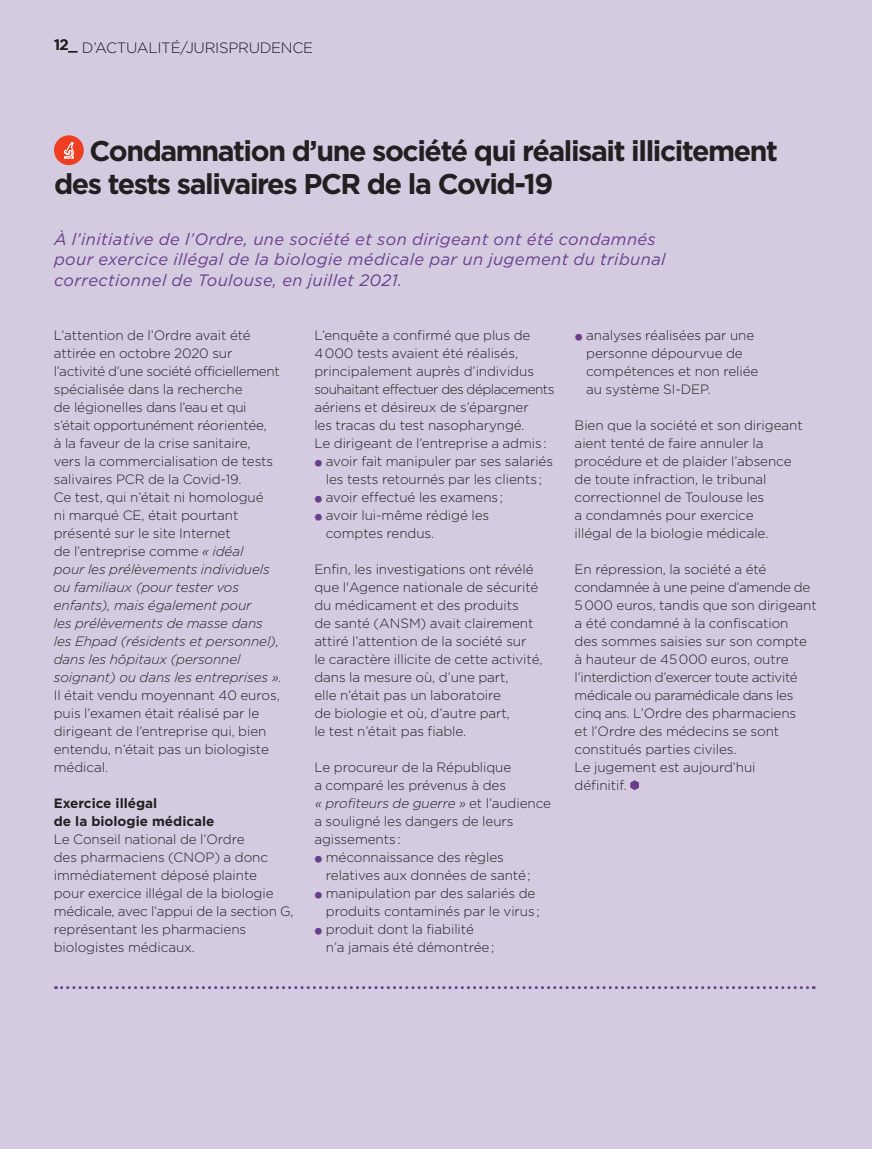
<style>
.page{position:relative;width:872px;height:1149px;background:#fff}
.page>*{position:absolute;margin:0;border:0;box-sizing:border-box;transform-origin:0 0}
.t1{font:700 28.5px/33px "Gotham";letter-spacing:-.05em;color:#231f20}
.t2{font:italic 16.5px/20.2px "Gotham";letter-spacing:.025em;color:#693e8d}
.t3{font:300 15px "Gotham";letter-spacing:-.02em;color:#231f20}
.t4{font:300 13.5px/18px "Gotham";letter-spacing:-.005em;color:#231f20}
.t5{font:700 13.5px/18px "Gotham";color:#231f20}
.s1{font-weight:500}
.s2{font-style:italic}
.s3{font-family:"Archer";font-weight:500;font-size:12.75px;color:#693e8d}
</style>
<div class="page">
<div style="left:0;top:0;width:872px;height:1148px;background:#d5cbe1"></div>
<div style="left:54px;top:135px;width:30px;height:30px;background:#ef3e22;border-radius:50%"></div>
<svg style="left:64px;top:141px;width:10px;height:18px"></svg>
<svg style="left:630px;top:780px;width:9px;height:10px"></svg>
<svg style="left:56px;top:986px;width:758px;height:2px"></svg>
<p class="t3" style="left:54px;top:38px;width:261px"><span class="s1">12_</span> D’ACTUALITÉ/JURISPRUDENCE</p>
<h1 class="t1" style="left:54px;top:134px;width:725px;text-indent:35px">Condamnation d’une société qui réalisait illicitement des tests salivaires PCR de la Covid-19</h1>
<p class="t2" style="left:54px;top:229px;width:613px">À l’initiative de l’Ordre, une société et son dirigeant ont été condamnés pour exercice illégal de la biologie médicale par un jugement du tribunal correctionnel de Toulouse, en juillet 2021.</p>
<p class="t4" style="left:54px;top:325px;width:229px">L’attention de l’Ordre avait été attirée en octobre 2020 sur l’activité d’une société officiellement spécialisée dans la recherche<br>de légionelles dans l’eau et qui s’était opportunément réorientée,<br>à la faveur de la crise sanitaire,<br>vers la commercialisation de tests salivaires PCR de la Covid-19.<br>Ce test, qui n’était ni homologué<br>ni marqué CE, était pourtant présenté sur le site Internet<br>de l’entreprise comme <span class="s2">« idéal<br>pour les prélèvements individuels ou familiaux (pour tester vos enfants), mais également pour<br>les prélèvements de masse dans les Ehpad (résidents et personnel), dans les hôpitaux (personnel soignant) ou dans les entreprises ».</span></p>
<p class="t4" style="left:54px;top:685px;width:227px">Il était vendu moyennant 40 euros, puis l’examen était réalisé par le dirigeant de l’entreprise qui, bien entendu, n’était pas un biologiste médical.</p>
<p class="t5" style="left:54px;top:794px;width:162px">Exercice illégal<br>de la biologie médicale</p>
<p class="t4" style="left:54px;top:829px;width:241px">Le Conseil national de l’Ordre<br>des pharmaciens (CNOP) a donc immédiatement déposé plainte<br>pour exercice illégal de la biologie médicale, avec l’appui de la section G, représentant les pharmaciens biologistes médicaux.</p>
<p class="t4" style="left:314px;top:325px;width:242px">L’enquête a confirmé que plus de<br>4 000 tests avaient été réalisés, principalement auprès d’individus souhaitant effectuer des déplacements aériens et désireux de s’épargner<br>les tracas du test nasopharyngé.<br>Le dirigeant de l’entreprise a admis :</p>
<p class="t4" style="left:314px;top:451px;width:240px;text-align:center"><span class="s3">•</span> avoir fait manipuler par ses salariés les tests retournés par les clients ;</p>
<p class="t4" style="left:314px;top:487px;width:190px"><span class="s3">•</span> avoir effectué les examens ;</p>
<p class="t4" style="left:326px;top:505px;width:165px;text-indent:-12px"><span class="s3">•</span> avoir lui-même rédigé les comptes rendus.</p>
<p class="t4" style="left:314px;top:559px;width:230px">Enfin, les investigations ont révélé que l'Agence nationale de sécurité du médicament et des produits<br>de santé (ANSM) avait clairement attiré l’attention de la société sur<br>le caractère illicite de cette activité, dans la mesure où, d’une part,<br>elle n’était pas un laboratoire<br>de biologie et où, d’autre part,<br>le test n’était pas fiable.</p>
<p class="t4" style="left:314px;top:757px;width:238px">Le procureur de la République<br>a comparé les prévenus à des<br><span class="s2">« profiteurs de guerre »</span> et l ’a u d i e n ce a souligné les dangers de leurs agissements :</p>
<p class="t4" style="left:326px;top:847px;width:206px;text-indent:-12px"><span class="s3">•</span> méconnaissance des règles relatives aux données de santé ;</p>
<p class="t4" style="left:326px;top:883px;width:215px;text-indent:-12px"><span class="s3">•</span> manipulation par des salariés de produits contaminés par le virus ;</p>
<p class="t4" style="left:326px;top:919px;width:170px;text-indent:-12px"><span class="s3">•</span> produit dont la fiabilité n’a jamais été démontrée ;</p>
<p class="t4" style="left:586px;top:325px;width:174px;text-indent:-12px"><span class="s3">•</span> analyses réalisées par une personne dépourvue de compétences et non reliée au système SI-DEP.</p>
<p class="t4" style="left:574px;top:415px;width:230px">Bien que la société et son dirigeant aient tenté de faire annuler la procédure et de plaider l’absence de toute infraction, le tribunal correctionnel de Toulouse les<br>a condamnés pour exercice<br>illégal de la biologie médicale.</p>
<p class="t4" style="left:574px;top:559px;width:244px">En répression, la société a été condamnée à une peine d’amende de<br>5 000 euros, tandis que son dirigeant a été condamné à la confiscation<br>des sommes saisies sur son compte à hauteur de 45 000 euros, outre l’interdiction d’exercer toute activité médicale ou paramédicale dans les cinq ans. L’Ordre des pharmaciens<br>et l’Ordre des médecins se sont constitués parties civiles.<br>Le jugement est aujourd’hui<br>définitif.</p>
</div>
